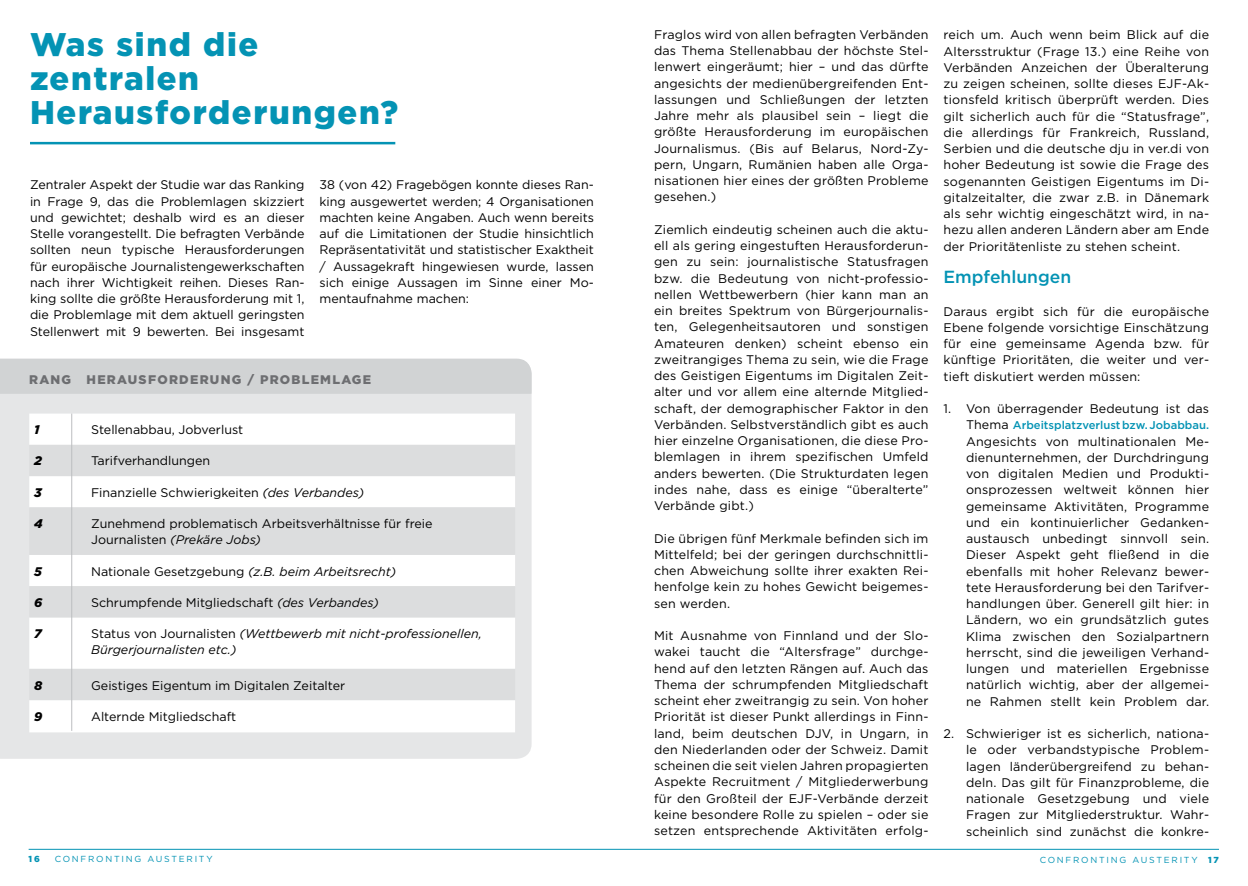
<style>
.page{position:relative;width:1248px;height:886px;background:#fff}
.page>*{position:absolute;margin:0;border:0;box-sizing:border-box;transform-origin:0 0}
.t1{font:900 32.75px/33.8px "Gotham";letter-spacing:.05em;color:#0493b4}
.t2{font:500 17.5px "Gotham";color:#0493b4}
.t3{font:12.5px/16.2px "Gotham";letter-spacing:.005em;color:#000;text-align:justify}
.t4{font:italic 12.5px/16.2px "Gotham";color:#000}
.t5{font:900 12.5px "Gotham";letter-spacing:.1em;color:#6d6e71}
.t6{font:italic 900 12.5px "Gotham";color:#000}
.t7{font:500 11.25px "Gotham";color:#0493b4}
.t8{font:8.75px "Gotham";letter-spacing:.2em;color:#0493b4}
.t9{font:900 8.75px "Gotham";color:#0493b4}
.s1{font-style:italic}
.s2{font-style:normal}
.s3{font-weight:400;font-size:12.5px;color:#000}
.s4{font-weight:900}
</style>
<div class="page">
<hr style="left:29px;top:849px;width:1189px;height:1px;background:#0493b4">
<div style="left:0;top:394px;width:531px;height:365px;background:#e5e6e7"></div>
<hr style="left:30px;top:142px;width:365px;height:2px;background:#0493b4">
<svg style="left:29px;top:414px;width:486px;height:318px"></svg>
<svg style="left:29px;top:445px;width:486px;height:255px;fill:#dcddde"></svg>
<div style="left:0;top:359px;width:531px;height:35px;background:#d1d3d4"></div>
<hr style="left:71px;top:414px;width:1px;height:317px;background:#bcbec0">
<h1 class="t1" style="left:30px;top:27px;width:369px">Was sind die zentralen<br>Herausforderungen?</h1>
<p class="t3" style="left:30px;top:177px;width:276px">Zentraler Aspekt der Studie war das Ranking in Frage 9, das die Problemlagen skizziert und gewichtet; deshalb wird es an dieser Stelle vorangestellt. Die befragten Verbände sollten neun typische Herausforderungen für europäische Journalistengewerkschaften nach ihrer Wichtigkeit reihen. Dieses Ran&shy;king sollte die größte Herausforderung mit 1, die Problemlage mit dem aktuell geringsten Stellenwert mit 9 bewerten. Bei insgesamt</p>
<p class="t3" style="left:319px;top:177px;width:276px">38 (von 42) Fragebögen konnte dieses Ran&shy;king ausgewertet werden; 4 Organisationen machten keine Angaben. Auch wenn bereits auf die Limitationen der Studie hinsichtlich Repräsentativität und statistischer Exaktheit / Aussagekraft hingewiesen wurde, lassen sich einige Aussagen im Sinne einer Mo&shy;mentaufnahme machen:</p>
<p class="t5" style="left:29px;top:371px;width:343px">RANG HERAUSFORDERUNG / PROBLEMLAGE</p>
<p class="t6" style="left:34px;top:421px;width:7px">1</p>
<p class="t3" style="left:91px;top:421px;width:153px">Stellenabbau, Jobverlust</p>
<p class="t6" style="left:34px;top:452px;width:9px">2</p>
<p class="t3" style="left:91px;top:453px;width:121px">Tarifverhandlungen</p>
<p class="t6" style="left:34px;top:484px;width:9px">3</p>
<p class="t3" style="left:91px;top:484px;width:274px">Finanzielle Schwierigkeiten <span class="s1">(des Verbandes)</span></p>
<p class="t6" style="left:34px;top:515px;width:10px">4</p>
<p class="t3" style="left:91px;top:515px;width:343px">Zunehmend problematisch Arbeitsverhältnisse für freie<br>Journalisten <span class="s1">(Prekäre Jobs)</span></p>
<p class="t6" style="left:34px;top:562px;width:9px">5</p>
<p class="t4" style="left:91px;top:563px;width:306px"><span class="s2">Nationale Gesetzgebung</span> (z.B. beim Arbeitsrecht)</p>
<p class="t6" style="left:34px;top:594px;width:10px">6</p>
<p class="t3" style="left:91px;top:594px;width:289px">Schrumpfende Mitgliedschaft <span class="s1">(des Verbandes)</span></p>
<p class="t6" style="left:34px;top:625px;width:9px">7</p>
<p class="t4" style="left:91px;top:625px;width:392px"><span class="s2">Status von Journalisten</span> (Wettbewerb mit nicht-professionellen,<br>Bürgerjournalisten etc.)</p>
<p class="t6" style="left:34px;top:676px;width:10px">8</p>
<p class="t3" style="left:91px;top:677px;width:255px">Geistiges Eigentum im Digitalen Zeitalter</p>
<p class="t6" style="left:34px;top:708px;width:10px">9</p>
<p class="t3" style="left:91px;top:708px;width:147px">Alternde Mitgliedschaft</p>
<p class="t3" style="left:654px;top:26px;width:276px">Fraglos wird von allen befragten Verbänden das Thema Stellenabbau der höchste Stel&shy;lenwert eingeräumt; hier – und das dürfte angesichts der medienübergreifenden Ent&shy;lassungen und Schließungen der letzten Jahre mehr als plausibel sein – liegt die größte Herausforderung im europäischen Journalismus. (Bis auf Belarus, Nord-Zy&shy;pern, Ungarn, Rumänien haben alle Orga&shy;nisationen hier eines der größten Probleme gesehen.)</p>
<p class="t3" style="left:654px;top:221px;width:276px">Ziemlich eindeutig scheinen auch die aktu&shy;ell als gering eingestuften Herausforderun&shy;gen zu sein: journalistische Statusfragen bzw. die Bedeutung von nicht-professio&shy;nellen Wettbewerbern (hier kann man an ein breites Spektrum von Bürgerjournalis&shy;ten, Gelegenheitsautoren und sonstigen Amateuren denken) scheint ebenso ein zweitrangiges Thema zu sein, wie die Frage des Geistigen Eigentums im Digitalen Zeit&shy;alter und vor allem eine alternde Mitglied&shy;schaft, der demographischer Faktor in den Verbänden. Selbstverständlich gibt es auch hier einzelne Organisationen, die diese Pro&shy;blemlagen in ihrem spezifischen Umfeld anders bewerten. (Die Strukturdaten legen indes nahe, dass es einige “überalterte” Verbände gibt.)</p>
<p class="t3" style="left:654px;top:530px;width:276px">Die übrigen fünf Merkmale befinden sich im Mittelfeld; bei der geringen durchschnittli&shy;chen Abweichung sollte ihrer exakten Rei&shy;henfolge kein zu hohes Gewicht beigemes&shy;sen werden.</p>
<p class="t3" style="left:654px;top:627px;width:276px">Mit Ausnahme von Finnland und der Slo&shy;wakei taucht die “Altersfrage” durchge&shy;hend auf den letzten Rängen auf. Auch das Thema der schrumpfenden Mitgliedschaft scheint eher zweitrangig zu sein. Von hoher Priorität ist dieser Punkt allerdings in Finn&shy;land, beim deutschen DJV, in Ungarn, in den Niederlanden oder der Schweiz. Damit scheinen die seit vielen Jahren propagierten Aspekte Recruitment / Mitgliederwerbung für den Großteil der EJF-Verbände derzeit keine besondere Rolle zu spielen – oder sie setzen entsprechende Aktivitäten erfolg-</p>
<p class="t3" style="left:943px;top:26px;width:267px">reich um. Auch wenn beim Blick auf die Altersstruktur (Frage 13.) eine Reihe von Verbänden Anzeichen der Überalterung zu zeigen scheinen, sollte dieses EJF-Ak&shy;tionsfeld kritisch überprüft werden. Dies gilt sicherlich auch für die “Statusfrage”, die allerdings für Frankreich, Russland, Serbien und die deutsche dju in ver.di von hoher Bedeutung ist sowie die Frage des sogenannten Geistigen Eigentums im Di&shy;gitalzeitalter, die zwar z.B. in Dänemark als sehr wichtig eingeschätzt wird, in na&shy;hezu allen anderen Ländern aber am Ende der Prioritätenliste zu stehen scheint.</p>
<h2 class="t2" style="left:943px;top:265px;width:129px">Empfehlungen</h2>
<p class="t3" style="left:943px;top:303px;width:267px">Daraus ergibt sich für die europäische Ebene folgende vorsichtige Einschätzung für eine gemeinsame Agenda bzw. für künftige Prioritäten, die weiter und ver&shy;tieft diskutiert werden müssen:</p>
<p class="t3" style="left:943px;top:400px;width:267px">1. Von überragender Bedeutung ist das</p>
<p class="t7" style="left:965px;top:418px;width:244px"><span class="s3">Thema</span> Arbeitsplatzverlust bzw. Jobabbau.</p>
<p class="t3" style="left:965px;top:433px;width:244px">Angesichts von multinationalen Me&shy;dienunternehmen, der Durchdringung von digitalen Medien und Produkti&shy;onsprozessen weltweit können hier gemeinsame Aktivitäten, Programme und ein kontinuierlicher Gedanken&shy;austausch unbedingt sinnvoll sein.<br>Dieser Aspekt geht fließend in die ebenfalls mit hoher Relevanz bewer&shy;tete Herausforderung bei den Tarifver&shy;handlungen über. Generell gilt hier: in Ländern, wo ein grundsätzlich gutes Klima zwischen den Sozialpartnern herrscht, sind die jeweiligen Verhand&shy;lungen und materiellen Ergebnisse natürlich wichtig, aber der allgemei&shy;ne Rahmen stellt kein Problem dar.</p>
<p class="t3" style="left:965px;top:725px;width:244px;text-indent:-22px">2. Schwieriger ist es sicherlich, nationa&shy;le oder verbandstypische Problem&shy;lagen länderübergreifend zu behan&shy;deln. Das gilt für Finanzprobleme, die nationale Gesetzgebung und viele Fragen zur Mitgliederstruktur. Wahr&shy;scheinlich sind zunächst die konkre-</p>
<p class="t9" style="left:29px;top:853px;width:13px">16</p>
<p class="t8" style="left:55px;top:853px;width:159px">CONFRONTING AUSTERITY</p>
<p class="t8" style="left:1039px;top:854px;width:181px">CONFRONTING AUSTERITY <span class="s4">17</span></p>
</div>
